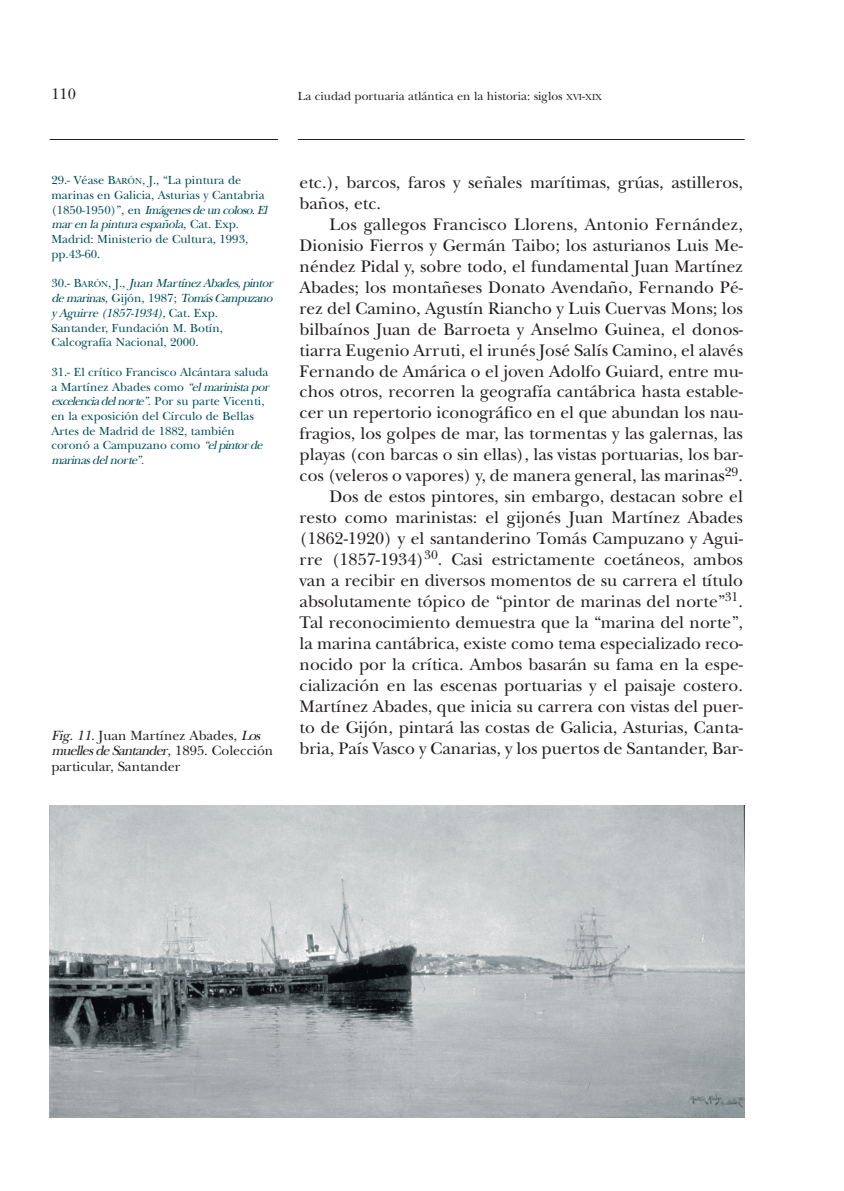
<style>
.page{position:relative;width:844px;height:1191px;background:#fff}
.page>*{position:absolute;margin:0;border:0;box-sizing:border-box;transform-origin:0 0}
.t1{font:17.5px/21px "New Baskerville";color:#231f20}
.t2{font:15.75px "New Baskerville";color:#231f20}
.t3{font:14px/15.8px "New Baskerville";color:#231f20}
.t4{font:12.25px/14.7px "New Baskerville";color:#004f5a}
.t5{font:12.25px "New Baskerville";color:#231f20}
.s1{font-size:9.1px}
.s2{font-style:italic}
</style>
<div class="page">
<hr style="left:298px;top:139px;width:446px;height:1px;background:#231f20">
<hr style="left:50px;top:139px;width:228px;height:1px;background:#231f20">
<img style="left:50px;top:805px;width:694px;height:312px">
<p class="t2" style="left:51px;top:88px;width:26px">110</p>
<p class="t5" style="left:298px;top:92px;width:305px">La ciudad portuaria atlántica en la historia: siglos <span class="s1">XVI</span>-<span class="s1">XIX</span></p>
<p class="t4" style="left:51px;top:174px;width:220px">29.- Véase B<span class="s1">ARÓN</span>, J., “La pintura de marinas en Galicia, Asturias y Cantabria ( 1 8 5 0 - 1 9 5 0 ) ” , e n <span class="s2">Imágenesdeun coloso.El maren lapinturaespañola</span>, C a t . E x p .<br>Madrid: Ministerio de Cultura, 1993, pp.43-60.</p>
<p class="t4" style="left:51px;top:278px;width:225px">3 0 . - B <span class="s1">A R Ó N</span> , J . , <span class="s2">Juan MartínezAbades,pintor demarinas</span>, G ij ó n , 1 9 8 7 ; <span class="s2">TomásCampuzano y Aguirre (1857-1934),</span>C a t . E x p .<br>Santander, Fundación M. Botín, Calcografía Nacional, 2000.</p>
<p class="t4" style="left:51px;top:366px;width:221px">31.- El crítico Francisco Alcántara saluda a Martínez Abades como <span class="s2">“elmarinistapor excelenciadelnorte”</span>. P o r s u p ar te Vi c e n ti , en la exposición del Círculo de Bellas Artes de Madrid de 1882, también coronó a Campuzano como <span class="s2">“elpintorde marinasdelnorte”</span>.</p>
<p class="t3" style="left:51px;top:729px;width:223px"><span class="s2">Fig.11.</span> Juan Martínez Abades, <span class="s2">Los muellesdeSantander</span>, 1 8 9 5 . C o l e c c i ó n particular, Santander</p>
<p class="t1" style="left:299px;top:174px;width:445px">etc.), barcos, faros y señales marítimas, grúas, astilleros, baños, etc.</p>
<p class="t1" style="left:299px;top:216px;width:445px;text-align:right">Los gallegos Francisco Llorens, Antonio Fernández, Dionisio Fierros y Germán Taibo; los asturianos Luis Me&shy;néndez Pidal y, sobre todo, el fundamental Juan Martínez Abades; los montañeses Donato Avendaño, Fernando Pé&shy;rez del Camino, Agustín Riancho y Luis Cuervas Mons; los bilbaínos Juan de Barroeta y Anselmo Guinea, el donos&shy;tiarra Eugenio Arruti, el irunés José Salís Camino, el alavés Fernando de Amárica o el joven Adolfo Guiard, entre mu&shy;chos otros, recorren la geografía cantábrica hasta estable&shy;cer un repertorio iconográfico en el que abundan los nau&shy;fragios, los golpes de mar, las tormentas y las galernas, las playas (con barcas o sin ellas), las vistas portuarias, los bar&shy;cos (veleros o vapores) y, de manera general, las marinas<sup>29</sup>.<br>Dos de estos pintores, sin embargo, destacan sobre el resto como marinistas: el gijonés Juan Martínez Abades (1862-1920) y el santanderino Tomás Campuzano y Agui&shy;rre (1857-1934)<sup>30</sup>. Casi estrictamente coetáneos, ambos van a recibir en diversos momentos de su carrera el título absolutamente tópico de “pintor de marinas del norte”<sup>31</sup>.<br>Tal reconocimiento demuestra que la “marina del norte”, la marina cantábrica, existe como tema especializado reco&shy;nocido por la crítica. Ambos basarán su fama en la espe&shy;cialización en las escenas portuarias y el paisaje costero.<br>Martínez Abades, que inicia su carrera con vistas del puer&shy;to de Gijón, pintará las costas de Galicia, Asturias, Canta&shy;bria, País Vasco y Canarias, y los puertos de Santander, Bar-</p>
</div>
